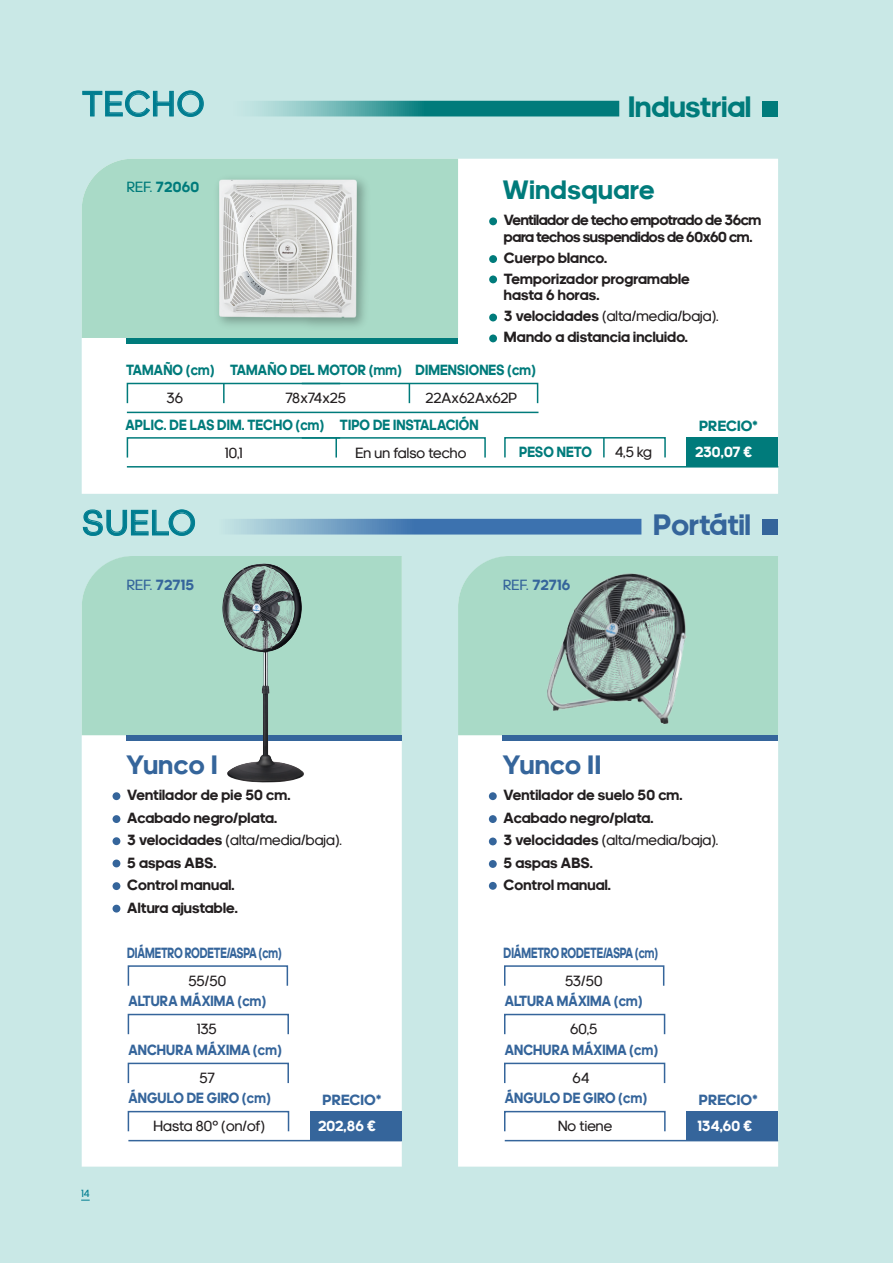
<style>
.page{position:relative;width:893px;height:1263px;background:#c9e8e6}
.page>*{position:absolute;margin:0;border:0;box-sizing:border-box;transform-origin:0 0}
.t1{font:36px "adineue PRO";letter-spacing:.05em;color:#007d90}
.t2{font:700 30px "adineue PRO";color:#007b7b}
.t3{font:700 30px "adineue PRO";color:#35659b}
.t4{font:700 27px "adineue PRO";letter-spacing:.025em;color:#35659b}
.t5{font:700 27px "adineue PRO";letter-spacing:.025em;color:#007b7b}
.t6{font:700 15px/22.5px "adineue PRO";letter-spacing:.01em;color:#231f20}
.t7{font:700 15px "adineue PRO";letter-spacing:.01em;color:#35659b;scale:.9 1}
.t8{font:700 15px "adineue PRO";letter-spacing:.01em;color:#007b7b;scale:.9 1}
.t9{font:15px "adineue PRO";letter-spacing:.01em;color:#231f20}
.t10{font:700 15px/16.5px "adineue PRO";letter-spacing:-.025em;color:#231f20}
.t11{font:700 15px "adineue PRO";letter-spacing:-.01em;color:#35659b;scale:.75 1}
.t12{font:700 15px "adineue PRO";letter-spacing:.01em;color:#35659b}
.t13{font:700 15px "adineue PRO";letter-spacing:.01em;color:#fff}
.t14{font:700 15px "adineue PRO";letter-spacing:.01em;color:#007b7b}
.t15{font:10.5px "adineue PRO";color:#007d90}
.s1{font-weight:400}
</style>
<div class="page">
<svg style="left:82px;top:519px;width:559px;height:15px;background:#6292bd"></svg>
<div style="left:762px;top:519px;width:16px;height:15px;background:#35659b"></div>
<svg style="left:254px;top:101px;width:365px;height:15px;background:#319695"></svg>
<div style="left:762px;top:101px;width:16px;height:15px;background:#007b7b"></div>
<svg style="left:82px;top:90px;width:122px;height:27px"></svg>
<svg style="left:83px;top:509px;width:112px;height:27px"></svg>
<div style="left:458px;top:735px;width:320px;height:431px;background:#fff"></div>
<div style="left:458px;top:556px;width:320px;height:179px;background:#a9dac7"></div>
<div style="left:489px;top:792px;width:8px;height:8px;background:#35659b;border-radius:50%"></div>
<div style="left:489px;top:815px;width:8px;height:8px;background:#35659b;border-radius:50%"></div>
<div style="left:489px;top:837px;width:8px;height:8px;background:#35659b;border-radius:50%"></div>
<div style="left:489px;top:860px;width:8px;height:8px;background:#35659b;border-radius:50%"></div>
<div style="left:489px;top:882px;width:8px;height:8px;background:#35659b;border-radius:50%"></div>
<div style="left:503px;top:735px;width:275px;height:6px;background:#35659b"></div>
<div style="left:82px;top:735px;width:320px;height:431px;background:#fff"></div>
<div style="left:82px;top:556px;width:320px;height:179px;background:#a9dac7"></div>
<div style="left:113px;top:792px;width:7px;height:8px;background:#35659b;border-radius:50%"></div>
<div style="left:113px;top:815px;width:7px;height:8px;background:#35659b;border-radius:50%"></div>
<div style="left:113px;top:859px;width:7px;height:8px;background:#35659b;border-radius:50%"></div>
<div style="left:113px;top:837px;width:7px;height:8px;background:#35659b;border-radius:50%"></div>
<div style="left:113px;top:882px;width:7px;height:8px;background:#35659b;border-radius:50%"></div>
<div style="left:113px;top:905px;width:7px;height:7px;background:#35659b;border-radius:50%"></div>
<div style="left:126px;top:735px;width:276px;height:6px;background:#35659b"></div>
<div style="left:310px;top:1111px;width:92px;height:30px;background:#35659b"></div>
<div style="left:128px;top:1014px;width:161px;height:21px;border:2px solid #35659b"></div>
<div style="left:128px;top:1063px;width:161px;height:21px;border:2px solid #35659b"></div>
<div style="left:128px;top:965px;width:160px;height:21px;border:2px solid #35659b"></div>
<div style="left:128px;top:1111px;width:161px;height:21px;border:2px solid #35659b"></div>
<hr style="left:128px;top:1140px;width:274px;height:1px;background:#35659b">
<div style="left:686px;top:1111px;width:92px;height:30px;background:#35659b"></div>
<div style="left:504px;top:1014px;width:161px;height:21px;border:2px solid #35659b"></div>
<div style="left:504px;top:1063px;width:161px;height:21px;border:2px solid #35659b"></div>
<div style="left:504px;top:965px;width:160px;height:21px;border:2px solid #35659b"></div>
<div style="left:504px;top:1111px;width:162px;height:21px;border:2px solid #35659b"></div>
<hr style="left:505px;top:1140px;width:273px;height:1px;background:#35659b">
<div style="left:82px;top:159px;width:696px;height:335px;background:#fff"></div>
<div style="left:82px;top:159px;width:376px;height:179px;background:#a9dac7"></div>
<div style="left:489px;top:217px;width:8px;height:8px;background:#007b7b;border-radius:50%"></div>
<div style="left:489px;top:255px;width:8px;height:8px;background:#007b7b;border-radius:50%"></div>
<div style="left:489px;top:275px;width:8px;height:8px;background:#007b7b;border-radius:50%"></div>
<div style="left:489px;top:314px;width:8px;height:7px;background:#007b7b;border-radius:50%"></div>
<div style="left:489px;top:334px;width:8px;height:8px;background:#007b7b;border-radius:50%"></div>
<div style="left:126px;top:338px;width:332px;height:6px;background:#007b7b"></div>
<svg style="left:126px;top:436px;width:361px;height:23px;background:#ebf4f4"></svg>
<div style="left:686px;top:437px;width:92px;height:30px;background:#007b7b"></div>
<div style="left:504px;top:437px;width:162px;height:21px;border:2px solid #007b7b"></div>
<hr style="left:127px;top:466px;width:651px;height:1px;background:#007b7b">
<svg style="left:603px;top:438px;width:2px;height:19px"></svg>
<svg style="left:126px;top:382px;width:413px;height:23px;background:#eaf4f4"></svg>
<hr style="left:127px;top:412px;width:411px;height:1px;background:#007b7b">
<div style="left:210px;top:171px;width:165px;height:164px;background:#a9dac7"></div>
<img style="left:210px;top:171px;width:156px;height:155px">
<img style="left:222px;top:563px;width:82px;height:220px">
<img style="left:535px;top:565px;width:163px;height:170px">
<h1 class="t1" style="left:82px;top:83px;width:123px">TECHO</h1>
<p class="t14" style="left:127px;top:178px;width:74px"><span class="s1">REF.</span> 72060</p>
<h2 class="t2" style="left:628px;top:89px;width:124px">Industrial</h2>
<h3 class="t5" style="left:503px;top:174px;width:153px">Windsquare</h3>
<p class="t10" style="left:504px;top:212px;width:259px">Ventilador de techo empotrado de 36cm para techos suspendidos de 60x60 cm.</p>
<p class="t6" style="left:504px;top:247px;width:187px;line-height:21px">Cuerpo blanco.<br>Temporizador programable</p>
<p class="t6" style="left:504px;top:284px;width:216px;line-height:21px">hasta 6 horas.<br>3 velocidades <span class="s1">(alta/media/baja).<br></span>Mando a distancia incluido.</p>
<p class="t8" style="left:126px;top:361px;width:456px">TAMAÑO (cm) TAMAÑO DEL MOTOR (mm) DIMENSIONES (cm)</p>
<p class="t9" style="left:166px;top:389px;width:18px">36</p>
<p class="t9" style="left:285px;top:389px;width:62px">78x74x25</p>
<p class="t9" style="left:425px;top:389px;width:93px">22Ax62Ax62P</p>
<p class="t8" style="left:126px;top:416px;width:394px">APLIC. DE LAS DIM. TECHO (cm) TIPO DE INSTALACIÓN</p>
<p class="t9" style="left:225px;top:444px;width:19px">10,1</p>
<p class="t9" style="left:355px;top:444px;width:112px">En un falso techo</p>
<p class="t8" style="left:519px;top:443px;width:83px">PESO NETO</p>
<p class="t9" style="left:615px;top:443px;width:38px">4,5 kg</p>
<p class="t14" style="left:699px;top:417px;width:60px">PRECIO*</p>
<p class="t13" style="left:695px;top:443px;width:59px">230,07 €</p>
<h1 class="t1" style="left:82px;top:502px;width:115px">SUELO</h1>
<h2 class="t3" style="left:653px;top:507px;width:99px">Portátil</h2>
<p class="t12" style="left:127px;top:576px;width:69px"><span class="s1">REF.</span> 72715</p>
<p class="t12" style="left:503px;top:576px;width:69px"><span class="s1">REF.</span> 72716</p>
<h3 class="t4" style="left:126px;top:749px;width:93px">Yunco I</h3>
<p class="t6" style="left:127px;top:783px;width:216px">Ventilador de pie 50 cm.<br>Acabado negro/plata.<br>3 velocidades <span class="s1">(alta/media/baja).<br></span>5 aspas ABS.<br>Control manual.<br>Altura ajustable.</p>
<h3 class="t4" style="left:503px;top:749px;width:100px">Yunco II</h3>
<p class="t6" style="left:504px;top:783px;width:216px">Ventilador de suelo 50 cm.<br>Acabado negro/plata.<br>3 velocidades <span class="s1">(alta/media/baja).<br></span>5 aspas ABS.<br>Control manual.</p>
<p class="t11" style="left:127px;top:944px;width:207px">DIÁMETRO RODETE/ASPA (cm)</p>
<p class="t9" style="left:189px;top:972px;width:39px">55/50</p>
<p class="t11" style="left:504px;top:944px;width:207px">DIÁMETRO RODETE/ASPA (cm)</p>
<p class="t9" style="left:565px;top:972px;width:39px">53/50</p>
<p class="t7" style="left:128px;top:992px;width:154px">ALTURA MÁXIMA (cm)</p>
<p class="t9" style="left:197px;top:1020px;width:21px">135</p>
<p class="t7" style="left:128px;top:1041px;width:172px">ANCHURA MÁXIMA (cm)</p>
<p class="t7" style="left:128px;top:1089px;width:159px">ÁNGULO DE GIRO (cm)</p>
<p class="t9" style="left:200px;top:1069px;width:17px">57</p>
<p class="t9" style="left:153px;top:1117px;width:113px">Hasta 80º (on/of)</p>
<p class="t12" style="left:323px;top:1091px;width:60px">PRECIO*</p>
<p class="t13" style="left:318px;top:1116px;width:59px">202,86 €</p>
<p class="t7" style="left:505px;top:992px;width:154px">ALTURA MÁXIMA (cm)</p>
<p class="t9" style="left:570px;top:1020px;width:29px">60,5</p>
<p class="t7" style="left:505px;top:1041px;width:172px">ANCHURA MÁXIMA (cm)</p>
<p class="t7" style="left:505px;top:1089px;width:159px">ÁNGULO DE GIRO (cm)</p>
<p class="t9" style="left:573px;top:1069px;width:18px">64</p>
<p class="t9" style="left:558px;top:1117px;width:56px">No tiene</p>
<p class="t12" style="left:699px;top:1091px;width:60px">PRECIO*</p>
<p class="t13" style="left:697px;top:1116px;width:56px">134,60 €</p>
<p class="t15" style="left:81px;top:1187px;width:10px">14</p>
</div>
